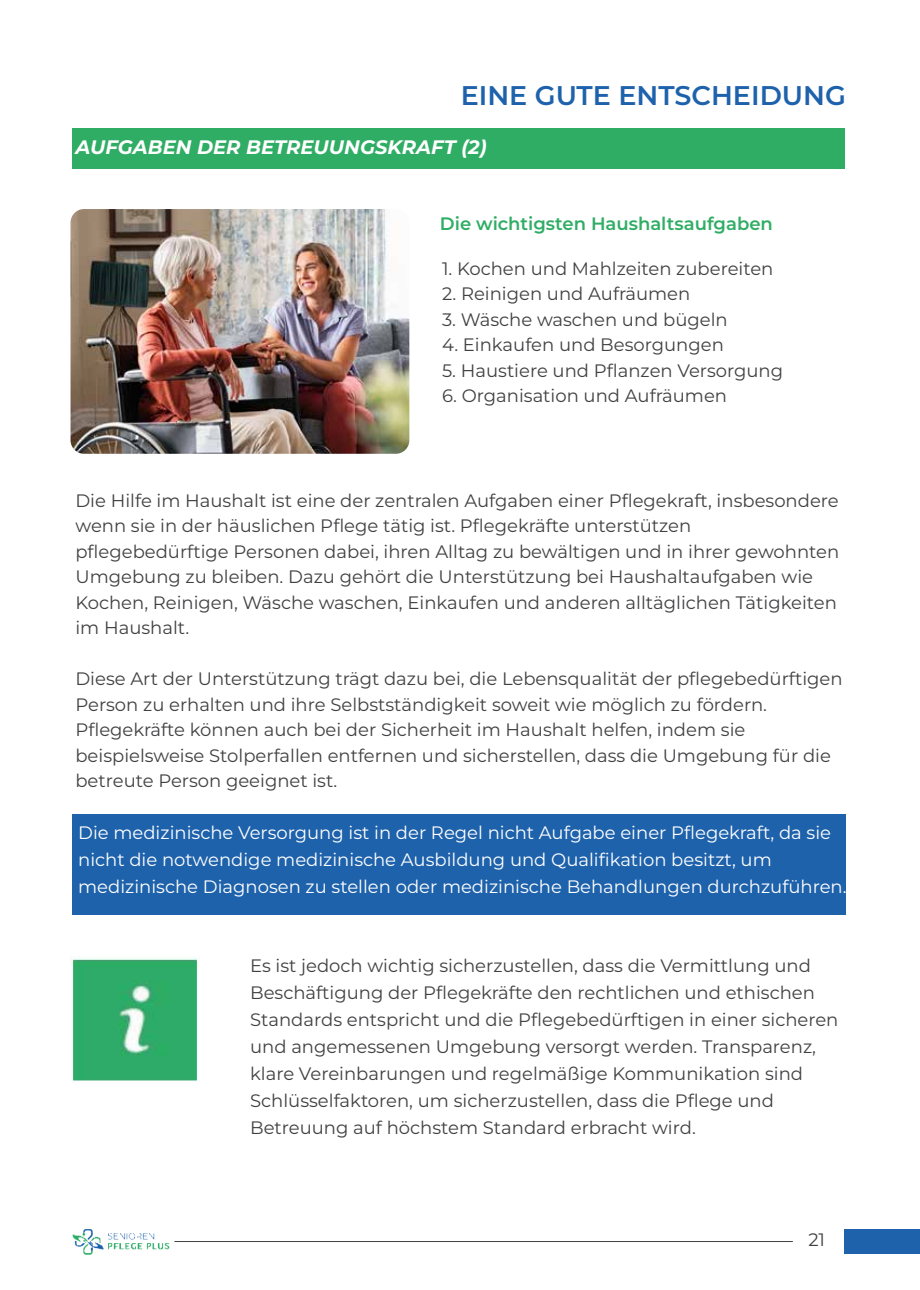
<style>
.page{position:relative;width:920px;height:1290px;background:#fff}
.page>*{position:absolute;margin:0;border:0;box-sizing:border-box;transform-origin:0 0}
.t1{font:600 27px "Montserrat";color:#1e62ac}
.t2{font:italic 700 19.5px "Montserrat";color:#fff}
.t3{font:18px/25.5px "Montserrat";color:#414042}
.t4{font:18px/27px "Montserrat";color:#fff}
.t5{font:600 18px "Montserrat";color:#30ad65}
</style>
<div class="page">
<div style="left:72px;top:128px;width:772px;height:40px;background:#30ad65"></div>
<img style="left:71px;top:957px;width:127px;height:124px">
<div style="left:72px;top:814px;width:773px;height:101px;background:#1e62ac"></div>
<img style="left:72px;top:1229px;width:98px;height:26px">
<div style="left:844px;top:1229px;width:76px;height:24px;background:#1e62ac"></div>
<hr style="left:174px;top:1241px;width:619px;height:1px;background:#414042">
<img style="left:71px;top:209px;width:338px;height:245px">
<h1 class="t1" style="left:461px;top:76px;width:387px">EINE GUTE ENTSCHEIDUNG</h1>
<p class="t2" style="left:75px;top:133px;width:413px">AUFGABEN DER BETREUUNGSKRAFT (2)</p>
<p class="t5" style="left:440px;top:211px;width:334px">Die wichtigsten Haushaltsaufgaben</p>
<p class="t3" style="left:442px;top:255px;width:333px">1. Kochen und Mahlzeiten zubereiten</p>
<p class="t3" style="left:442px;top:281px;width:250px">2. Reinigen und Aufräumen</p>
<p class="t3" style="left:442px;top:306px;width:287px">3. Wäsche waschen und bügeln</p>
<p class="t3" style="left:442px;top:332px;width:283px">4. Einkaufen und Besorgungen</p>
<p class="t3" style="left:442px;top:357px;width:342px">5. Haustiere und Pflanzen Versorgung</p>
<p class="t3" style="left:442px;top:383px;width:286px">6. Organisation und Aufräumen</p>
<p class="t3" style="left:75px;top:487px;width:765px">Die Hilfe im Haushalt ist eine der zentralen Aufgaben einer Pflegekraft, insbesondere wenn sie in der häuslichen Pflege tätig ist. Pflegekräfte unterstützen pflegebedürftige Personen dabei, ihren Alltag zu bewältigen und in ihrer gewohnten Umgebung zu bleiben. Dazu gehört die Unterstützung bei Haushaltaufgaben wie Kochen, Reinigen, Wäsche waschen, Einkaufen und anderen alltäglichen Tätigkeiten im Haushalt.</p>
<p class="t3" style="left:75px;top:665px;width:769px">Diese Art der Unterstützung trägt dazu bei, die Lebensqualität der pflegebedürftigen Person zu erhalten und ihre Selbstständigkeit soweit wie möglich zu fördern.<br>Pflegekräfte können auch bei der Sicherheit im Haushalt helfen, indem sie beispielsweise Stolperfallen entfernen und sicherstellen, dass die Umgebung für die betreute Person geeignet ist.</p>
<p class="t4" style="left:78px;top:819px;width:770px">Die medizinische Versorgung ist in der Regel nicht Aufgabe einer Pflegekraft, da sie nicht die notwendige medizinische Ausbildung und Qualifikation besitzt, um medizinische Diagnosen zu stellen oder medizinische Behandlungen durchzuführen.</p>
<p class="t3" style="left:250px;top:951px;width:590px;line-height:27px">Es ist jedoch wichtig sicherzustellen, dass die Vermittlung und Beschäftigung der Pflegekräfte den rechtlichen und ethischen Standards entspricht und die Pflegebedürftigen in einer sicheren und angemessenen Umgebung versorgt werden. Transparenz, klare Vereinbarungen und regelmäßige Kommunikation sind Schlüsselfaktoren, um sicherzustellen, dass die Pflege und Betreuung auf höchstem Standard erbracht wird.</p>
<p class="t3" style="left:808px;top:1226px;width:18px">21</p>
</div>
